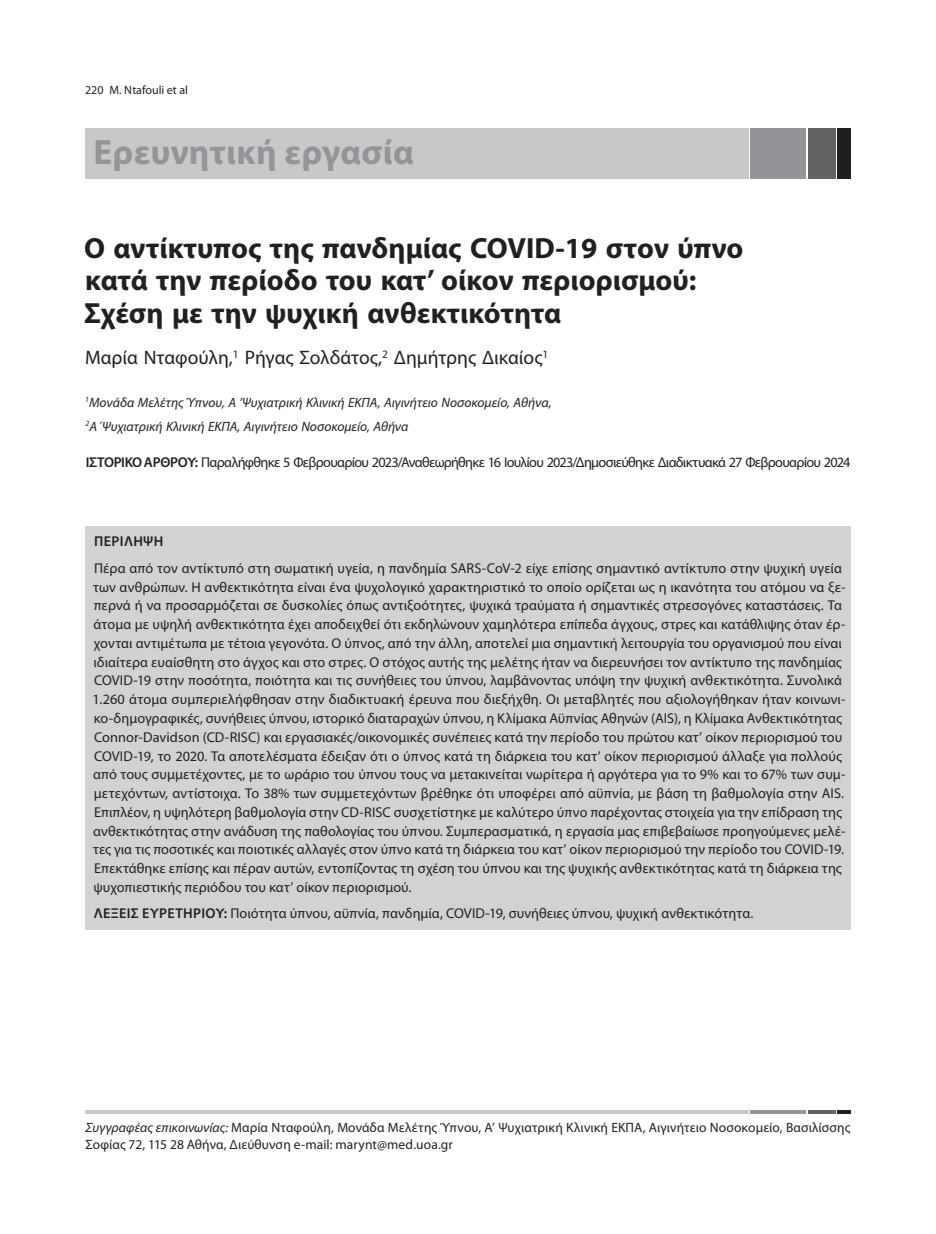
<style>
.page{position:relative;width:936px;height:1234px;background:#fff}
.page>*{position:absolute;margin:0;border:0;box-sizing:border-box;transform-origin:0 0}
.t1{font:700 35.25px "Myriad Pro";letter-spacing:.01em;color:#939598}
.t2{font:700 29.25px/32.2px "Myriad Pro";color:#231f20}
.t3{font:19.5px "Myriad Pro";color:#231f20}
.t4{font:14.25px/18.8px "Myriad Pro";letter-spacing:.005em;color:#231f20}
.t5{font:14.25px "Myriad Pro";letter-spacing:-.05em;color:#231f20}
.t6{font:600 14.25px "Myriad Pro";letter-spacing:.025em;color:#231f20}
.t7{font:13.5px/16.8px "Myriad Pro";letter-spacing:.005em;color:#231f20}
.t8{font:italic 13.5px/23.7px "Myriad Pro";color:#231f20}
.t9{font:12px "Myriad Pro";color:#231f20}
.s1{font-weight:600}
.s2{font-style:italic}
</style>
<div class="page">
<div style="left:85px;top:128px;width:663px;height:50px;background:#c7c8ca"></div>
<div style="left:750px;top:128px;width:56px;height:50px;background:#939598"></div>
<div style="left:808px;top:128px;width:27px;height:50px;background:#636366"></div>
<div style="left:837px;top:128px;width:13px;height:50px;background:#231f20"></div>
<hr style="left:85px;top:1110px;width:663px;height:3px;background:#c7c8ca">
<hr style="left:750px;top:1110px;width:56px;height:3px;background:#939598">
<hr style="left:808px;top:1110px;width:27px;height:3px;background:#636366">
<svg style="left:837px;top:1110px;width:13px;height:3px"></svg>
<div style="left:85px;top:526px;width:765px;height:403px;background:#d1d2d4"></div>
<p class="t9" style="left:85px;top:83px;width:104px">220 M. Ntafouli et al</p>
<h1 class="t1" style="left:93px;top:129px;width:321px">Ερευνητική εργασία</h1>
<h2 class="t2" style="left:84px;top:231px;width:661px">Ο αντίκτυπος της πανδημίας COVID-19 στoν ύπνο κατά την περίοδο του κατ’ οίκον περιορισμού:<br>Σχέση με την ψυχική ανθεκτικότητα</h2>
<h3 class="t3" style="left:85px;top:345px;width:465px">Μαρία Νταφούλη,<sup>1</sup> Ρήγας Σολδάτος,<sup>2</sup> Δημήτρης Δικαίος<sup>1</sup></h3>
<p class="t8" style="left:85px;top:390px;width:468px"><sup>1</sup>Μονάδα Μελέτης Ύπνου, Α ’Ψυχιατρική Κλινική ΕΚΠΑ, Αιγινήτειο Νοσοκομείο, Αθήνα,<br><sup>2</sup>Α΄Ψυχιατρική Κλινική ΕΚΠΑ, Αιγινήτειο Νοσοκομείο, Αθήνα</p>
<p class="t5" style="left:86px;top:453px;width:766px"><span class="s1">ΙΣΤΟΡΙΚΌ ΆΡΘΡΟΥ:</span> Παραλήφθηκε 5 Φεβρουαρίου 2023/Αναθεωρήθηκε 16 Ιουλίου 2023/Δημοσιεύθηκε Διαδικτυακά 27 Φεβρουαρίου 2024</p>
<p class="t6" style="left:94px;top:531px;width:71px">ΠΕΡΙΛΗΨΗ</p>
<p class="t4" style="left:93px;top:558px;width:754px">Πέρα από τον αντίκτυπό στη σωματική υγεία, η πανδημία SARS-CoV-2 είχε επίσης σημαντικό αντίκτυπο στην ψυχική υγεία των ανθρώπων. Η ανθεκτικότητα είναι ένα ψυχολογικό χαρακτηριστικό το οποίο ορίζεται ως η ικανότητα του ατόμου να ξε&shy;περνά ή να προσαρμόζεται σε δυσκολίες όπως αντιξοότητες, ψυχικά τραύματα ή σημαντικές στρεσογόνες καταστάσεις. Τα άτομα με υψηλή ανθεκτικότητα έχει αποδειχθεί ότι εκδηλώνουν χαμηλότερα επίπεδα άγχους, στρες και κατάθλιψης όταν έρ&shy;χονται αντιμέτωπα με τέτοια γεγονότα. Ο ύπνος, από την άλλη, αποτελεί μια σημαντική λειτουργία του οργανισμού που είναι ιδιαίτερα ευαίσθητη στο άγχος και στο στρες. Ο στόχος αυτής της μελέτης ήταν να διερευνήσει τον αντίκτυπο της πανδημίας COVID-19 στην ποσότητα, ποιότητα και τις συνήθειες του ύπνου, λαμβάνοντας υπόψη την ψυχική ανθεκτικότητα. Συνολικά 1.260 άτομα συμπεριελήφθησαν στην διαδικτυακή έρευνα που διεξήχθη. Οι μεταβλητές που αξιολογήθηκαν ήταν κοινωνι&shy;κο-δημογραφικές, συνήθειες ύπνου, ιστορικό διαταραχών ύπνου, η Κλίμακα Αϋπνίας Αθηνών (AIS), η Κλίμακα Ανθεκτικότητας Connor-Davidson (CD-RISC) και εργασιακές/οικονομικές συνέπειες κατά την περίοδο του πρώτου κατ’ οίκον περιορισμού του COVID-19, το 2020. Τα αποτελέσματα έδειξαν ότι ο ύπνος κατά τη διάρκεια του κατ’ οίκον περιορισμού άλλαξε για πολλούς από τους συμμετέχοντες, με το ωράριο του ύπνου τους να μετακινείται νωρίτερα ή αργότερα για το 9% και το 67% των συμ&shy;μετεχόντων, αντίστοιχα. Το 38% των συμμετεχόντων βρέθηκε ότι υποφέρει από αϋπνία, με βάση τη βαθμολογία στην AIS.<br>Επιπλέον, η υψηλότερη βαθμολογία στην CD-RISC συσχετίστηκε με καλύτερο ύπνο παρέχοντας στοιχεία για την επίδραση της ανθεκτικότητας στην ανάδυση της παθολογίας του ύπνου. Συμπερασματικά, η εργασία μας επιβεβαίωσε προηγούμενες μελέ&shy;τες για τις ποσοτικές και ποιοτικές αλλαγές στον ύπνο κατά τη διάρκεια του κατ’ οίκον περιορισμού την περίοδο του COVID-19.<br>Επεκτάθηκε επίσης και πέραν αυτών, εντοπίζοντας τη σχέση του ύπνου και της ψυχικής ανθεκτικότητας κατά τη διάρκεια της ψυχοπιεστικής περιόδου του κατ’ οίκον περιορισμού.</p>
<p class="t4" style="left:94px;top:903px;width:661px"><span class="s1">ΛΈΞΕΙΣ ΕΥΡΕΤΗΡΊ ΟΥ:</span> Ποιότητα ύπνου, αϋπνία, πανδημία, COVID-19, συνήθειες ύπνου, ψυχική ανθεκτικότητα.</p>
<p class="t7" style="left:85px;top:1118px;width:766px"><span class="s2">Συγγραφέας επικοινωνίας:</span> Μαρία Νταφούλη, Μονάδα Μελέτης Ύπνου, Α’ Ψυχιατρική Κλινική ΕΚΠΑ, Αιγινήτειο Νοσοκομείο, Βασιλίσσης<br>Σοφίας 72, 115 28 Αθήνα, Διεύθυνση e-mail: marynt@med.uoa.gr</p>
</div>
